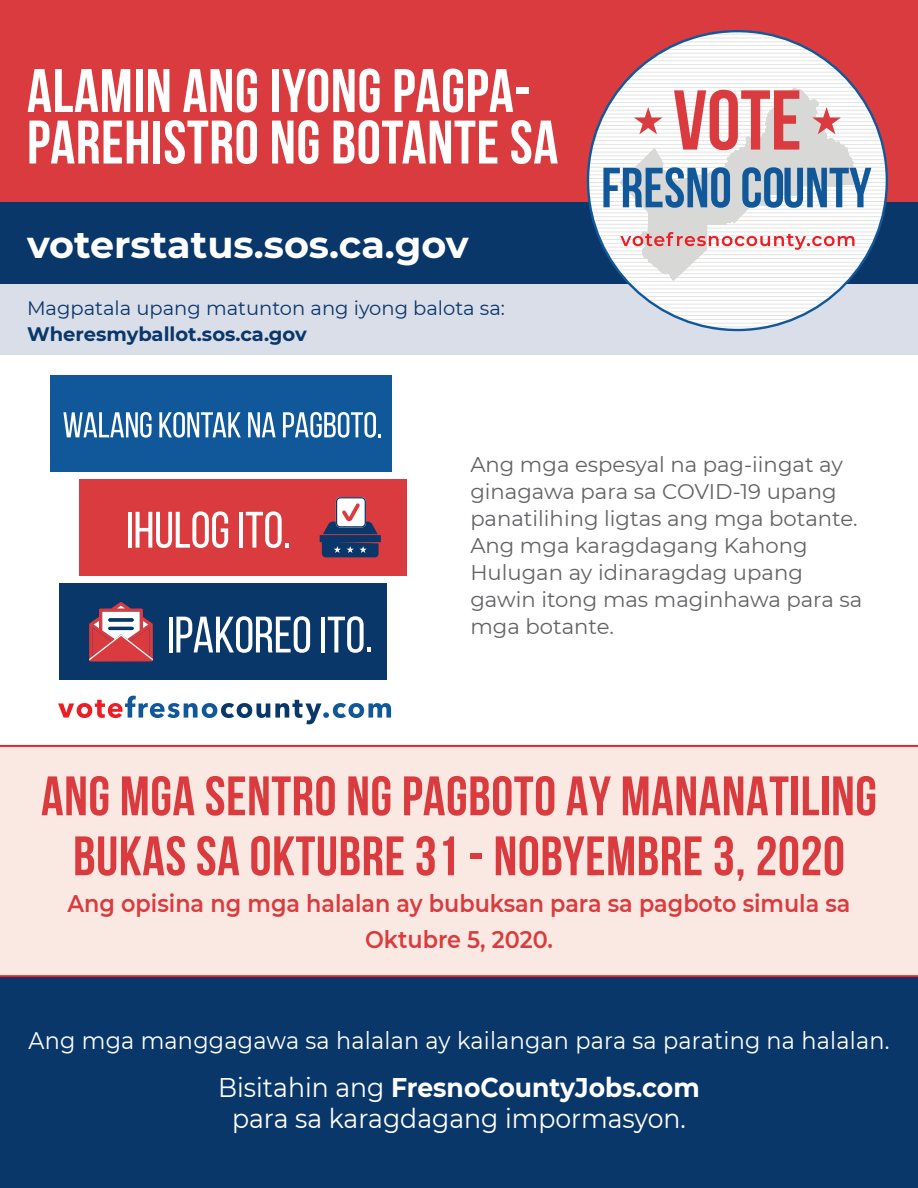
<style>
.page{position:relative;width:918px;height:1188px;background:#fff}
.page>*{position:absolute;margin:0;border:0;box-sizing:border-box;transform-origin:0 0}
.t1{font:700 61.35px/51.6px "Bebas Neue";letter-spacing:.01em;color:#fff}
.t2{font:700 55.5px "Bebas Neue";letter-spacing:.01em;color:#da3b3e}
.t3{font:700 38.1px "Montserrat";color:#fff}
.t4{font:27px/30.8px "Montserrat";color:#fff;text-align:center;scale:.93 1}
.t5{font:600 24px/36.6px "Montserrat";color:#da3b3e;text-align:center;scale:.93 1}
.t6{font:24px "Montserrat";letter-spacing:.01em;color:#fff;scale:.93 1}
.t7{font:21.15px/27px "Montserrat";color:#636366}
.t8{font:19.5px "Montserrat";color:#0a376a}
.t9{font:700 19.5px "Montserrat";color:#0a376a}
.s1{font-weight:700}
</style>
<div class="page">
<div style="left:59px;top:584px;width:328px;height:96px;background:#0a376a"></div>
<div style="left:79px;top:479px;width:328px;height:97px;background:#d93b3e"></div>
<div style="left:51px;top:375px;width:341px;height:96px;background:#10589a"></div>
<svg style="left:58px;top:696px;width:333px;height:28px"></svg>
<div style="left:320px;top:535px;width:61px;height:7px;background:#0a376a"></div>
<svg style="left:323px;top:497px;width:55px;height:37px"></svg>
<svg style="left:322px;top:542px;width:57px;height:15px"></svg>
<svg style="left:89px;top:602px;width:64px;height:60px"></svg>
<svg style="left:63px;top:412px;width:89px;height:26px"></svg>
<svg style="left:159px;top:412px;width:82px;height:26px"></svg>
<svg style="left:248px;top:412px;width:28px;height:25px"></svg>
<svg style="left:283px;top:412px;width:98px;height:26px"></svg>
<hr style="left:128px;top:512px;width:4px;height:36px;background:#fff">
<svg style="left:136px;top:511px;width:92px;height:37px"></svg>
<hr style="left:239px;top:512px;width:4px;height:36px;background:#fff">
<svg style="left:246px;top:511px;width:43px;height:37px"></svg>
<hr style="left:169px;top:617px;width:4px;height:35px;background:#fff">
<svg style="left:176px;top:616px;width:134px;height:37px"></svg>
<hr style="left:321px;top:617px;width:4px;height:35px;background:#fff">
<svg style="left:328px;top:616px;width:42px;height:37px"></svg>
<div style="left:0;top:0;width:918px;height:202px;background:#da3b3e"></div>
<div style="left:0;top:283px;width:918px;height:71px;background:#dadee9"></div>
<div style="left:0;top:202px;width:918px;height:82px;background:#0a376a"></div>
<div style="left:0;top:972px;width:918px;height:216px;background:#0a376a"></div>
<div style="left:0;top:745px;width:918px;height:233px;background:#fae9e2"></div>
<svg style="left:586px;top:29px;width:302px;height:303px"></svg>
<svg style="left:620px;top:88px;width:235px;height:193px;background:#ecedec"></svg>
<svg style="left:620px;top:232px;width:235px;height:18px;background:#eebcbd"></svg>
<svg style="left:674px;top:90px;width:125px;height:60px"></svg>
<svg style="left:634px;top:107px;width:29px;height:27px"></svg>
<svg style="left:812px;top:107px;width:29px;height:27px"></svg>
<svg style="left:603px;top:167px;width:127px;height:41px;background:#6e96ba"></svg>
<svg style="left:742px;top:167px;width:129px;height:41px;background:#779dbe"></svg>
<p class="t1" style="left:27px;top:64px;width:533px">ALAMIN ANG IYONG PAGPA-<br>PAREHISTRO NG BOTANTE SA</p>
<p class="t3" style="left:27px;top:217px;width:443px">voterstatus.sos.ca.gov</p>
<p class="t8" style="left:27px;top:295px;width:480px">Magpatala upang matunton ang iyong balota sa:</p>
<p class="t9" style="left:27px;top:320px;width:281px">Wheresmyballot.sos.ca.gov</p>
<p class="t7" style="left:470px;top:450px;width:394px">Ang mga espesyal na pag-iingat ay ginagawa para sa COVID-19 upang panatilihing ligtas ang mga botante.<br>Ang mga karagdagang Kahong<br>Hulugan ay idinaragdag upang gawin itong mas maginhawa para sa mga botante.</p>
<p class="t2" style="left:41px;top:766px;width:837px">ANG MGA SENTRO NG PAGBOTO AY MANANATILING</p>
<p class="t2" style="left:73px;top:826px;width:773px">BUKAS SA OKTUBRE 31 - NOBYEMBRE 3, 2020</p>
<p class="t5" style="left:67px;top:884px;width:843px">Ang opisina ng mga halalan ay bubuksan para sa pagboto simula sa<br>Oktubre 5, 2020.</p>
<p class="t6" style="left:29px;top:1024px;width:927px">Ang mga manggagawa sa halalan ay kailangan para sa parating na halalan.</p>
<p class="t4" style="left:218px;top:1071px;width:519px">Bisitahin ang <span class="s1">FresnoCountyJobs.com </span>para sa karagdagang impormasyon.</p>
</div>
